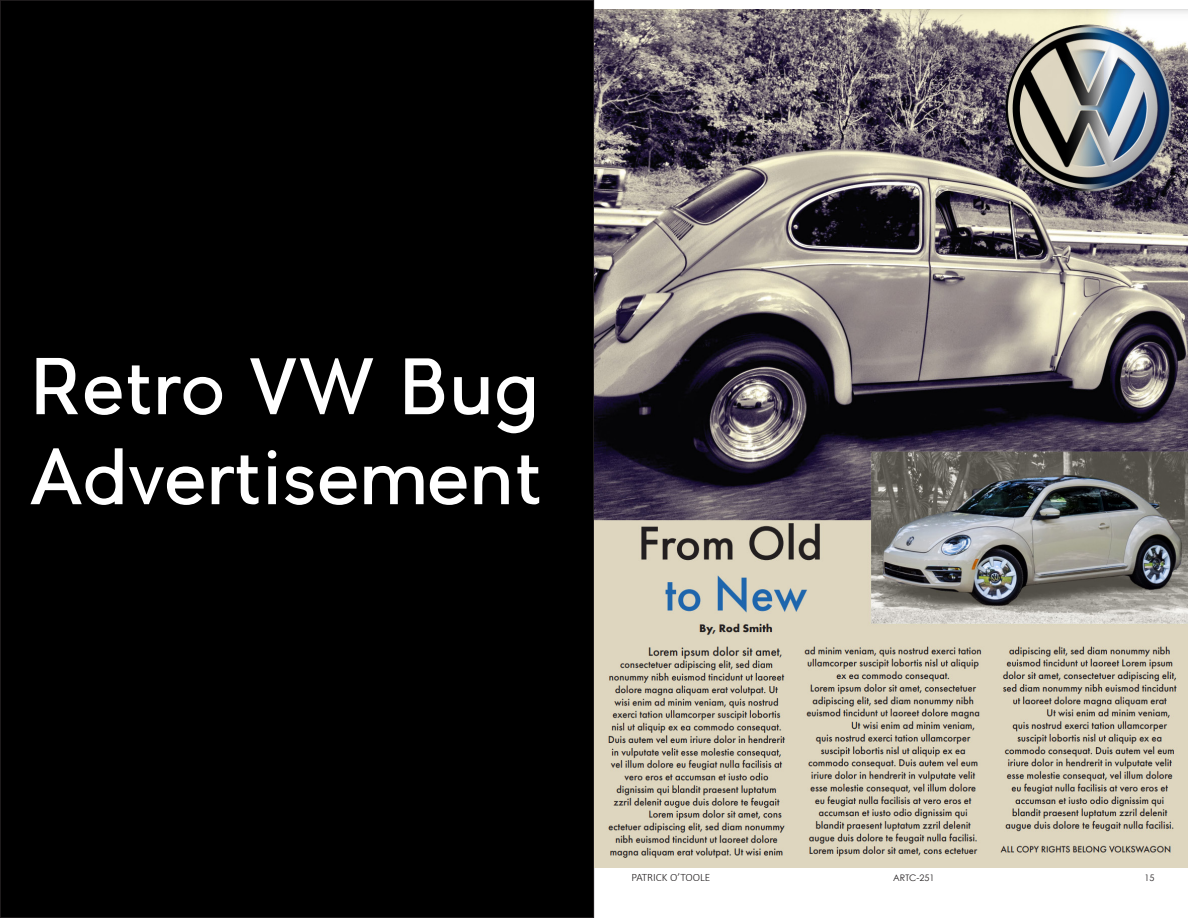
<style>
.page{position:relative;width:1188px;height:918px;background:#fff}
.page>*{position:absolute;margin:0;border:0;box-sizing:border-box;transform-origin:0 0}
.t1{font:75px/90px "Preface Sans";color:#fff}
.t2{font:300 11.25px "Calibri";color:#231f20}
.t3{font:9px "Century Gothic";color:#231f20}
</style>
<div class="page">
<div style="left:0;top:0;width:594px;height:918px;background:#000"></div>
<img style="left:594px;top:10px;width:594px;height:857px">
<p class="t1" style="left:30px;top:341px;width:514px">Retro VW Bug<br>Advertisement</p>
<p class="t2" style="left:632px;top:871px;width:80px">PATRICK O’TOOLE</p>
<p class="t3" style="left:893px;top:871px;width:43px">ARTC-251</p>
<p class="t3" style="left:1144px;top:871px;width:11px">15</p>
<p class="t3" style="left:632px;top:871px;width:79px">PATRICK O’TOOLE</p>
</div>
